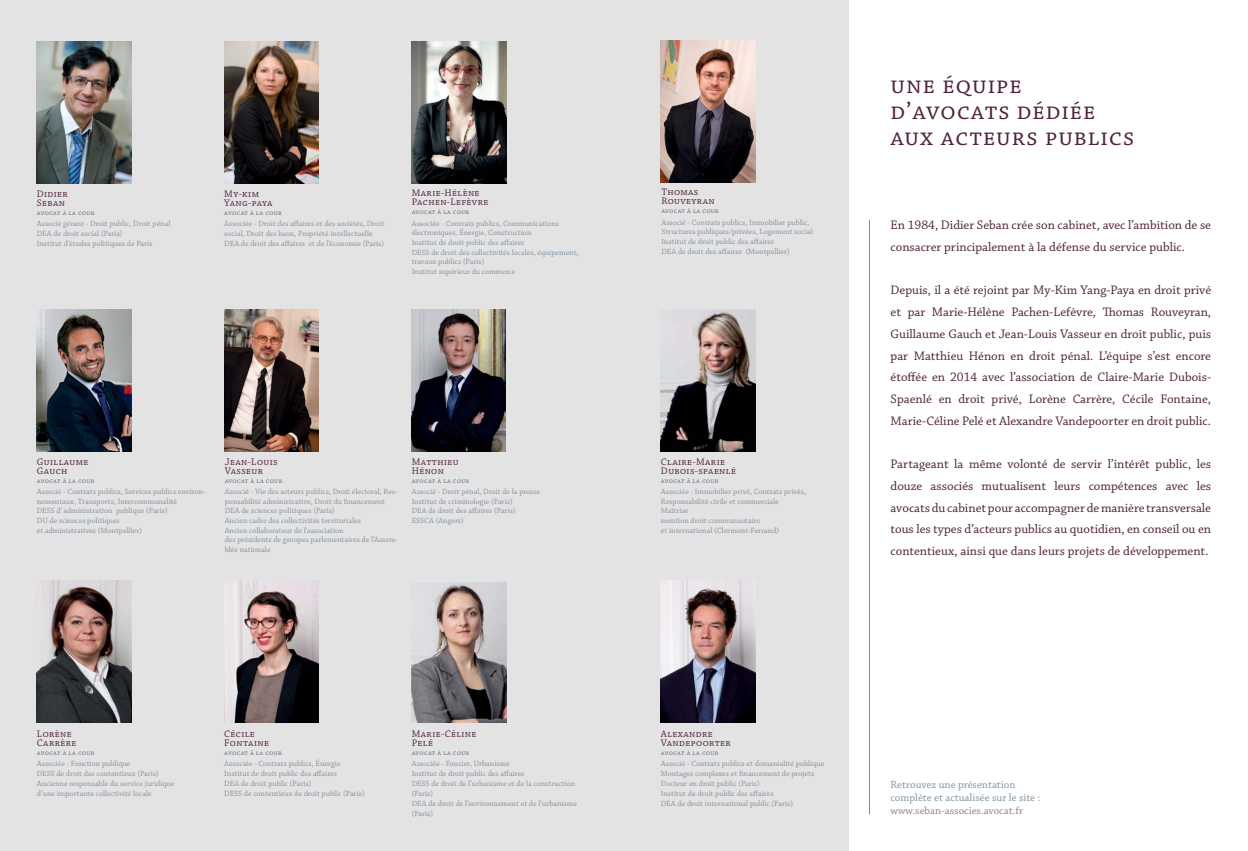
<style>
.page{position:relative;width:1248px;height:851px;background:#fff}
.page>*{position:absolute;margin:0;border:0;box-sizing:border-box;transform-origin:0 0}
.t1{font:25px/26px "Chaparral Pro";letter-spacing:.04em;color:#51233d}
.t2{font:13px/21.7px "Chaparral Pro";color:#51233d;text-align:justify}
.t3{font:11px/13.2px "Chaparral Pro";color:#8594a0}
.t4{font:11px "Chaparral Pro";color:#9c7d88}
.t5{font:10px/9px "Chaparral Pro";letter-spacing:.04em;color:#51233d}
.t6{font:8px/9.6px "Chaparral Pro";color:#8594a0}
.t7{font:7px "Chaparral Pro";letter-spacing:.04em;color:#5e6e79}
</style>
<div class="page">
<div style="left:0;top:0;width:848px;height:850px;background:#e4e3e4"></div>
<hr style="left:869px;top:220px;width:1px;height:594px;background:#9c7d88">
<img style="left:37px;top:309px;width:94px;height:142px">
<img style="left:411px;top:309px;width:94px;height:142px">
<img style="left:224px;top:309px;width:95px;height:142px">
<img style="left:37px;top:42px;width:94px;height:142px">
<img style="left:224px;top:42px;width:95px;height:142px">
<img style="left:660px;top:41px;width:95px;height:142px">
<img style="left:411px;top:42px;width:95px;height:142px">
<img style="left:660px;top:309px;width:95px;height:142px">
<img style="left:37px;top:580px;width:94px;height:142px">
<img style="left:224px;top:580px;width:95px;height:142px">
<img style="left:411px;top:582px;width:95px;height:140px">
<img style="left:660px;top:580px;width:95px;height:142px">
<p class="t5" style="left:37px;top:189px;width:33px">Didier<br>Seban</p>
<p class="t7" style="left:37px;top:209px;width:59px">avocat à la cour</p>
<p class="t6" style="left:37px;top:219px;width:135px">Associé gérant - Droit public, Droit pénal<br>DEA de droit social (Paris)<br>Institut d’études politiques de Paris</p>
<p class="t5" style="left:224px;top:189px;width:50px">My-kim<br>Yang-paya</p>
<p class="t7" style="left:224px;top:209px;width:59px">avocat à la cour</p>
<p class="t6" style="left:224px;top:219px;width:161px">Associée - Droit des affaires et des sociétés, Droit social, Droit des baux, Propriété intellectuelle<br>DEA de droit des affaires et de l’économie (Paris)</p>
<p class="t5" style="left:411px;top:189px;width:78px">Marie-Hélène<br>Pachen-Lefèvre</p>
<p class="t7" style="left:411px;top:208px;width:59px">avocat à la cour</p>
<p class="t6" style="left:411px;top:219px;width:168px">Associée - Contrats publics, Communications électroniques, Énergie, Construction<br>Institut de droit public des affaires<br>DESS de droit des collectivités locales, équipement, travaux publics (Paris)<br>Institut supérieur du commerce</p>
<p class="t5" style="left:661px;top:188px;width:55px">Thomas<br>Rouveyran</p>
<p class="t7" style="left:661px;top:207px;width:59px">avocat à la cour</p>
<p class="t6" style="left:661px;top:218px;width:153px">Associé - Contrats publics, Immobilier public, Structures publiques/privées, Logement social Institut de droit public des affaires<br>DEA de droit des affaires (Montpellier)</p>
<p class="t5" style="left:37px;top:457px;width:53px">Guillaume<br>Gauch</p>
<p class="t7" style="left:37px;top:476px;width:59px">avocat à la cour</p>
<p class="t5" style="left:660px;top:457px;width:76px">Claire-Marie<br>Dubois-spaenlé</p>
<p class="t7" style="left:660px;top:476px;width:59px">avocat à la cour</p>
<p class="t5" style="left:225px;top:457px;width:54px">Jean-Louis<br>Vasseur</p>
<p class="t7" style="left:225px;top:476px;width:59px">avocat à la cour</p>
<p class="t6" style="left:225px;top:487px;width:175px">Associé - Vie des acteurs publics, Droit électoral, Res&shy;ponsabilité administrative, Droit du financement DEA de sciences politiques (Paris)<br>Ancien cadre des collectivités territoriales<br>Ancien collaborateur de l’association<br>des présidents de groupes parlementaires de l’Assem&shy;blée nationale</p>
<p class="t5" style="left:411px;top:457px;width:48px">Matthieu<br>Hénon</p>
<p class="t7" style="left:411px;top:476px;width:59px">avocat à la cour</p>
<p class="t6" style="left:37px;top:487px;width:170px">Associé - Contrats publics, Services publics environ&shy;nementaux, Transports, Intercommunalité<br>DESS d’ administration publique (Paris)<br>DU de sciences politiques<br>et administratives (Montpellier)</p>
<p class="t6" style="left:411px;top:487px;width:130px">Associé - Droit pénal, Droit de la presse<br>Institut de criminologie (Paris)<br>DEA de droit des affaires (Paris)<br>ESSCA (Angers)</p>
<p class="t6" style="left:660px;top:487px;width:147px">Associée - Immobilier privé, Contrats privés,<br>Responsabilité civile et commerciale<br>Maîtrise<br>mention droit communautaire<br>et international (Clermont-Ferrand)</p>
<h1 class="t1" style="left:890px;top:73px;width:245px">une équipe d’avocats dédiée aux acteurs publics</h1>
<h2 class="t2" style="left:890px;top:215px;width:322px">En 1984, Didier Seban crée son cabinet, avec l’ambition de se consacrer principalement à la défense du service public.</h2>
<p class="t2" style="left:890px;top:280px;width:322px">Depuis, il a été rejoint par My-Kim Yang-Paya en droit privé et par Marie-Hélène Pachen-Lefèvre, Thomas Rouveyran, Guillaume Gauch et Jean-Louis Vasseur en droit public, puis par Matthieu Hénon en droit pénal. L’équipe s’est encore étoffée en 2014 avec l’association de Claire-Marie Dubois-Spaenlé en droit privé, Lorène Carrère, Cécile Fontaine, Marie-Céline Pelé et Alexandre Vandepoorter en droit public.</p>
<p class="t2" style="left:890px;top:453px;width:322px">Partageant la même volonté de servir l’intérêt public, les douze associés mutualisent leurs compétences avec les avocats du cabinet pour accompagner de manière transversale tous les types d’acteurs publics au quotidien, en conseil ou en contentieux, ainsi que dans leurs projets de développement.</p>
<p class="t5" style="left:37px;top:729px;width:41px">Lorène<br>Carrère</p>
<p class="t7" style="left:37px;top:748px;width:59px">avocat à la cour</p>
<p class="t5" style="left:224px;top:729px;width:46px">Cécile<br>Fontaine</p>
<p class="t7" style="left:224px;top:748px;width:59px">avocat à la cour</p>
<p class="t5" style="left:411px;top:729px;width:66px">Marie-Céline<br>Pelé</p>
<p class="t7" style="left:411px;top:748px;width:59px">avocat à la cour</p>
<p class="t5" style="left:660px;top:729px;width:72px">Alexandre<br>Vandepoorter</p>
<p class="t7" style="left:660px;top:748px;width:59px">avocat à la cour</p>
<p class="t6" style="left:37px;top:759px;width:139px;line-height:10px">Associée - Fonction publique<br>DESS de droit des contentieux (Paris)<br>Ancienne responsable du service juridique d’une importante collectivité locale</p>
<p class="t6" style="left:224px;top:759px;width:142px;line-height:9.9px">Associée - Contrats publics, Énergie Institut de droit public des affaires<br>DEA de droit public (Paris)<br>DESS de contentieux de droit public (Paris)</p>
<p class="t6" style="left:411px;top:759px;width:167px;line-height:9.9px">Associée - Foncier, Urbanisme<br>Institut de droit public des affaires<br>DESS de droit de l’urbanisme et de la construction (Paris)<br>DEA de droit de l’environnement et de l’urbanisme (Paris)</p>
<p class="t6" style="left:660px;top:759px;width:165px;line-height:9.9px">Associé - Contrats publics et domanialité publique Montages complexes et financement de projets Docteur en droit public (Paris)<br>Institut de droit public des affaires<br>DEA de droit international public (Paris)</p>
<h3 class="t3" style="left:890px;top:778px;width:151px">Retrouvez une présentation complète et actualisée sur le site :</h3>
<h3 class="t4" style="left:890px;top:804px;width:134px">www.seban-associes.avocat.fr</h3>
</div>
